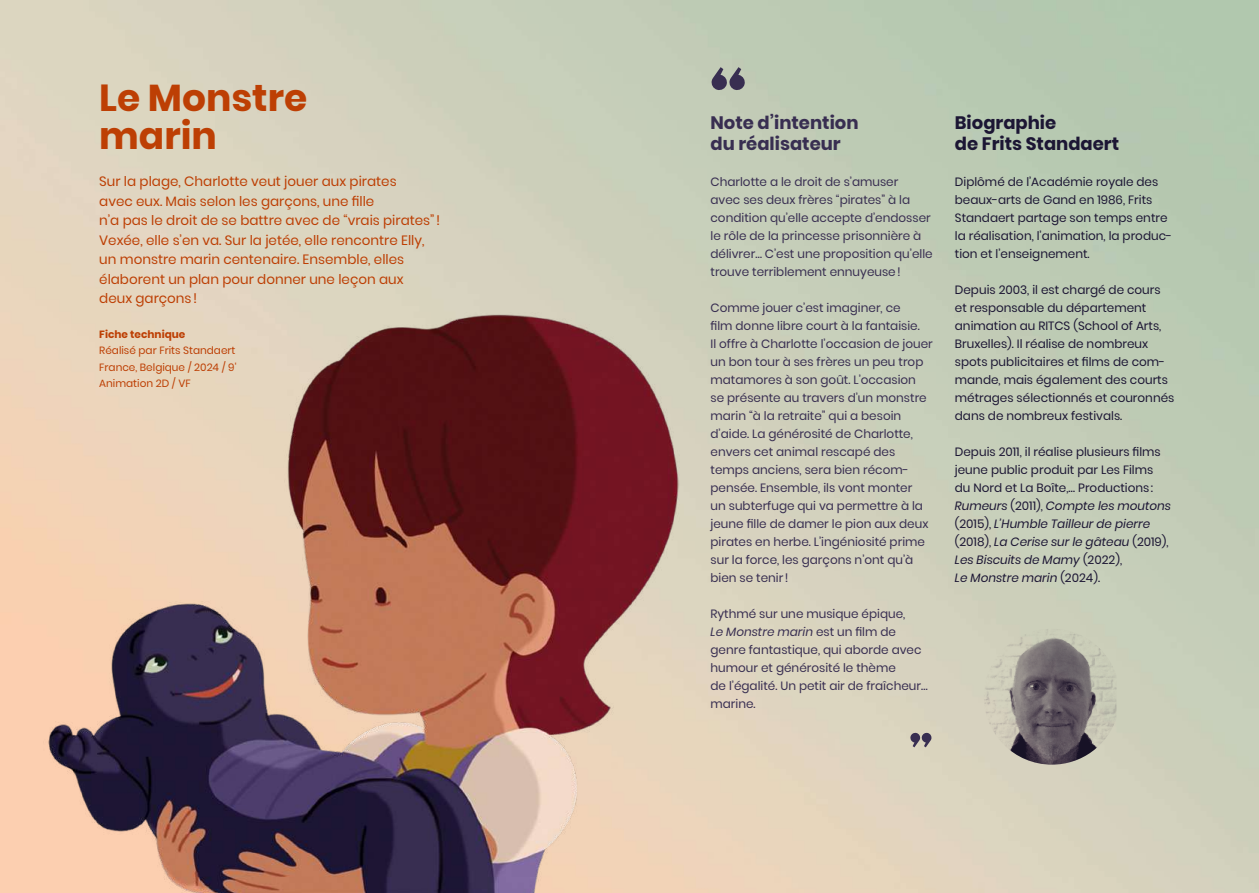
<style>
.page{position:relative;width:1259px;height:893px;background:#fff}
.page>*{position:absolute;margin:0;border:0;box-sizing:border-box;transform-origin:0 0}
.t1{font:700 37.5px/37.5px "Poppins";color:#bd3f04}
.t2{font:700 18px/21px "Poppins";color:#382e51}
.t3{font:700 18px/21px "Poppins";color:#1c1634}
.t4{font:13.5px/19.5px "Poppins";color:#bd3f04}
.t5{font:12px/18px "Poppins";color:#382e51}
.t6{font:12px/18px "Poppins";color:#1c1634}
.t7{font:10.5px/16.5px "Poppins";color:#bd3f04;text-align:justify}
.t8{font:700 10.5px "Poppins";color:#bd3f04}
.s1{font-style:italic}
</style>
<div class="page">
<img style="left:41px;top:301px;width:675px;height:592px">
<svg style="left:711px;top:67px;width:34px;height:24px"></svg>
<svg style="left:910px;top:732px;width:22px;height:15px"></svg>
<img style="left:984px;top:629px;width:132px;height:136px">
<h1 class="t1" style="left:99px;top:80px;width:209px">Le Monstre marin</h1>
<p class="t4" style="left:99px;top:172px;width:342px">Sur la plage, Charlotte veut jouer aux pirates<br>avec eux. Mais selon les garçons, une fille<br>n’a pas le droit de se battre avec de “vrais pirates”!<br>Vexée, elle s’en va. Sur la jetée, elle rencontre Elly, un monstre marin centenaire. Ensemble, elles élaborent un plan pour donner une leçon aux<br>deux garçons!</p>
<p class="t8" style="left:99px;top:328px;width:88px">Fiche technique</p>
<p class="t7" style="left:99px;top:343px;width:139px">Réalisé par Frits Standaert France, Belgique / 2024 / 9' Animation 2D / VF</p>
<h2 class="t2" style="left:710px;top:112px;width:150px">Note d’intention du réalisateur</h2>
<p class="t5" style="left:710px;top:172px;width:224px">Charlotte a le droit de s’amuser<br>avec ses deux frères “pirates” à la condition qu’elle accepte d’endosser le rôle de la princesse prisonnière à délivrer… C’est une proposition qu’elle trouve terriblement ennuyeuse!</p>
<p class="t5" style="left:710px;top:298px;width:224px">Comme jouer c’est imaginer, ce<br>film donne libre court à la fantaisie.<br>Il offre à Charlotte l’occasion de jouer un bon tour à ses frères un peu trop matamores à son goût. L’occasion<br>se présente au travers d’un monstre marin “à la retraite” qui a besoin d’aide. La générosité de Charlotte, envers cet animal rescapé des temps anciens, sera bien récom&shy;pensée. Ensemble, ils vont monter<br>un subterfuge qui va permettre à la jeune fille de damer le pion aux deux pirates en herbe. L’ingéniosité prime sur la force, les garçons n’ont qu’à bien se tenir!</p>
<p class="t5" style="left:710px;top:604px;width:219px">Rythmé sur une musique épique,<br><span class="s1">Le Monstre marin</span> est un film de genre fantastique, qui aborde avec humour et générosité le thème<br>de l’égalité. Un petit air de fraîcheur… marine.</p>
<h2 class="t3" style="left:955px;top:112px;width:166px">Biographie<br>de Frits Standaert</h2>
<p class="t6" style="left:955px;top:172px;width:219px">Diplômé de l’Académie royale des beaux-arts de Gand en 1986, Frits Standaert partage son temps entre la réalisation, l’animation, la produc&shy;tion et l’enseignement.</p>
<p class="t6" style="left:955px;top:280px;width:221px">Depuis 2003, il est chargé de cours et responsable du département animation au RITCS (School of Arts, Bruxelles). Il réalise de nombreux spots publicitaires et films de com&shy;mande, mais également des courts métrages sélectionnés et couronnés dans de nombreux festivals.</p>
<p class="t6" style="left:955px;top:442px;width:218px">Depuis 2011, il réalise plusieurs films jeune public produit par Les Films du Nord et La Boîte,… Productions:<br><span class="s1">Rumeurs</span> (2011), <span class="s1">Compte les moutons </span>(2015), <span class="s1">L’Humble Tailleur de pierre </span>(2018), <span class="s1">La Cerise sur le gâteau</span> (2019), <span class="s1">Les Biscuits de Mamy</span> (2022),<br><span class="s1">Le Monstre marin</span> (2024).</p>
</div>
